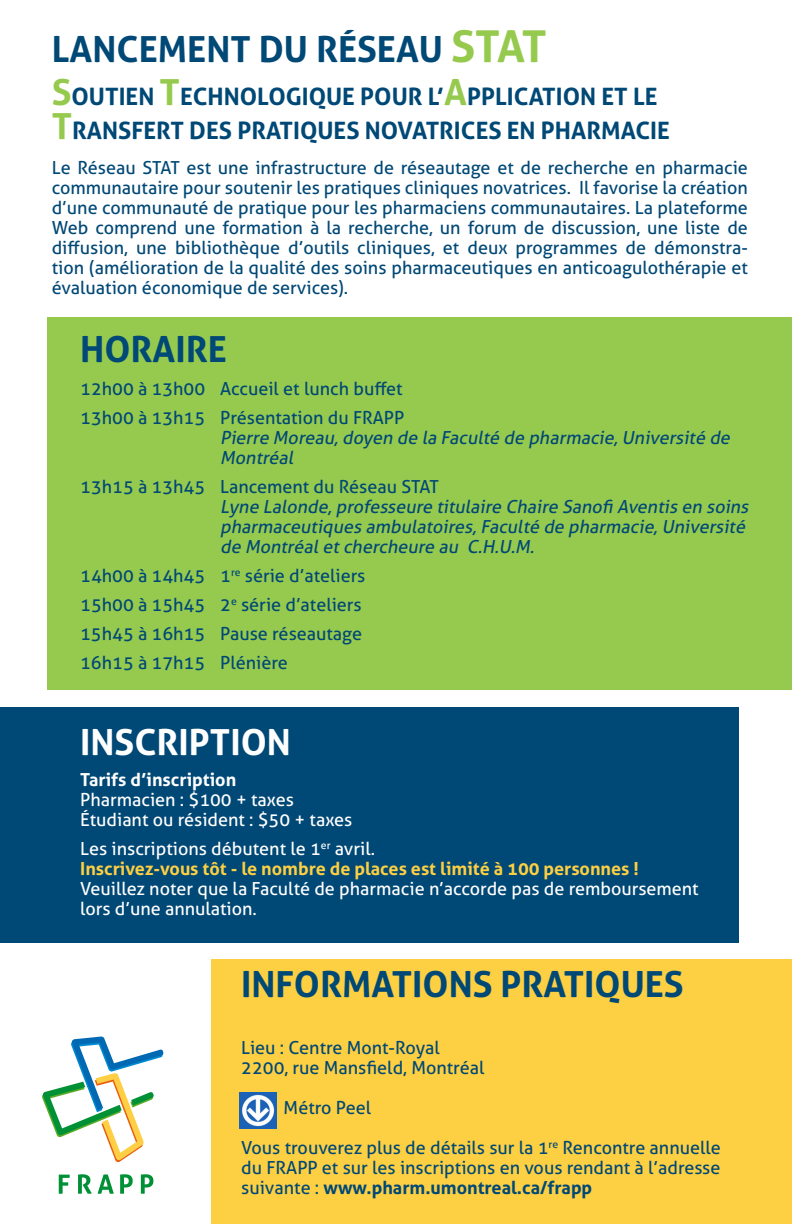
<style>
.page{position:relative;width:792px;height:1224px;background:#fff}
.page>*{position:absolute;margin:0;border:0;box-sizing:border-box;transform-origin:0 0}
.t1{font:700 36px "Aller";color:#004876}
.t2{font:700 36px "Aller";color:#fff}
.t3{font:700 24px/34px "Aller";color:#004876}
.t4{font:18px/20px "Aller";color:#004876}
.t5{font:italic 18px/20px "Aller";color:#004876}
.t6{font:18px/20px "Aller";color:#fff}
.t7{font:700 18px/20px "Aller";color:#fdcf42}
.t8{font:700 18px "Aller";color:#fff}
.s1{font-size:44px;color:#96ca4e}
.s2{font-size:36px;color:#96ca4e}
.s3{font-weight:400;color:#fff}
.s4{font-weight:700}
</style>
<div class="page">
<div style="left:211px;top:960px;width:581px;height:264px;background:#fdcf42"></div>
<div style="left:0;top:707px;width:739px;height:235px;background:#004876"></div>
<div style="left:48px;top:317px;width:744px;height:373px;background:#96ca4e"></div>
<svg style="left:42px;top:1036px;width:122px;height:127px"></svg>
<svg style="left:59px;top:1175px;width:11px;height:19px"></svg>
<svg style="left:78px;top:1174px;width:14px;height:20px"></svg>
<svg style="left:98px;top:1174px;width:16px;height:20px"></svg>
<svg style="left:120px;top:1174px;width:13px;height:20px"></svg>
<svg style="left:141px;top:1174px;width:12px;height:20px"></svg>
<img style="left:240px;top:1092px;width:36px;height:37px">
<h1 class="t1" style="left:52px;top:27px;width:494px">LANCEMENT DU RÉSEAU <span class="s1">STAT</span></h1>
<h2 class="t3" style="left:52px;top:80px;width:607px"><span class="s2">S</span>OUTIEN <span class="s2">T</span>ECHNOLOGIQUE POUR L’<span class="s2">A</span>PPLICATION ET LE<br><span class="s2">T</span>RANSFERT DES PRATIQUES NOVATRICES EN PHARMACI</h2>
<h2 class="t3" style="left:657px;top:114px;width:14px">E</h2>
<p class="t4" style="left:52px;top:157px;width:698px;text-align:justify">Le Réseau STAT est une infrastructure de réseautage et de recherche en pharmacie communautaire pour soutenir les pratiques cliniques novatrices. Il favorise la création d’une communauté de pratique pour les pharmaciens communautaires. La plateforme Web comprend une formation à la recherche, un forum de discussion, une liste de diffusion, une bibliothèque d’outils cliniques, et deux programmes de démonstra&shy;tion (amélioration de la qualité des soins pharmaceutiques en anticoagulothérapie et évaluation économique de services).</p>
<h1 class="t1" style="left:80px;top:327px;width:148px">HORAIRE</h1>
<p class="t4" style="left:80px;top:374px;width:326px;line-height:29px">12h00 à 13h00 Accueil et lunch buffet<br>13h00 à 13h15 Présentation du FRAPP</p>
<p class="t5" style="left:220px;top:428px;width:515px">Pierre Moreau,doyen de la Faculté de pharmacie,Université de<br>Montréal</p>
<p class="t4" style="left:80px;top:477px;width:360px">13h15 à 13h45 Lancement du Réseau STAT</p>
<p class="t5" style="left:220px;top:497px;width:534px">Lyne Lalonde,professeure titulaire Chaire Sanofi Aventis en soins pharmaceutiques ambulatoires,Faculté de pharmacie,Université de Montréaletchercheure au C.H.U.M.</p>
<p class="t4" style="left:80px;top:561px;width:287px;line-height:29px">14h00 à 14h45 1<sup>re</sup> série d’ateliers<br>15h00 à 15h45 2<sup>e</sup> série d’ateliers<br>15h45 à 16h15 Pause réseautage<br>16h15 à 17h15 Plénière</p>
<h1 class="t2" style="left:80px;top:720px;width:212px">INSCRIPTION</h1>
<p class="t8" style="left:80px;top:768px;width:158px">TARIFS D’INSCRIPTION</p>
<p class="t6" style="left:80px;top:789px;width:274px">Pharmacien : $100 + taxes<br>Étudiant ou résident : $50 + taxes</p>
<p class="t7" style="left:80px;top:838px;width:560px"><span class="s3">Les inscriptions débutent le 1</span><sup>er</sup> <span class="s3">avril.<br></span>INSCRIVEZ-VOUS TÔT - LE NOMBRE DE PLACES EST LIMITÉ À 100 PERSONNES !</p>
<p class="t6" style="left:80px;top:878px;width:620px">Veuillez noter que la Faculté de pharmacie n’accorde pas de remboursement lors d’une annulation.</p>
<h1 class="t1" style="left:241px;top:962px;width:444px">INFORMATIONS PRATIQUES</h1>
<p class="t4" style="left:241px;top:1038px;width:245px">Lieu : Centre Mont-Royal<br>2200, rue Mansfield, Montréal</p>
<p class="t4" style="left:284px;top:1098px;width:89px">Métro Peel</p>
<p class="t4" style="left:241px;top:1138px;width:481px;text-align:justify">Vous trouverez plus de détails sur la 1<sup>re</sup> Rencontre annuelle du FRAPP et sur les inscriptions en vous rendant à l’adresse suivante : <span class="s4">WWW.PHARM.UMONTREAL.CA/FRAPP</span></p>
</div>
